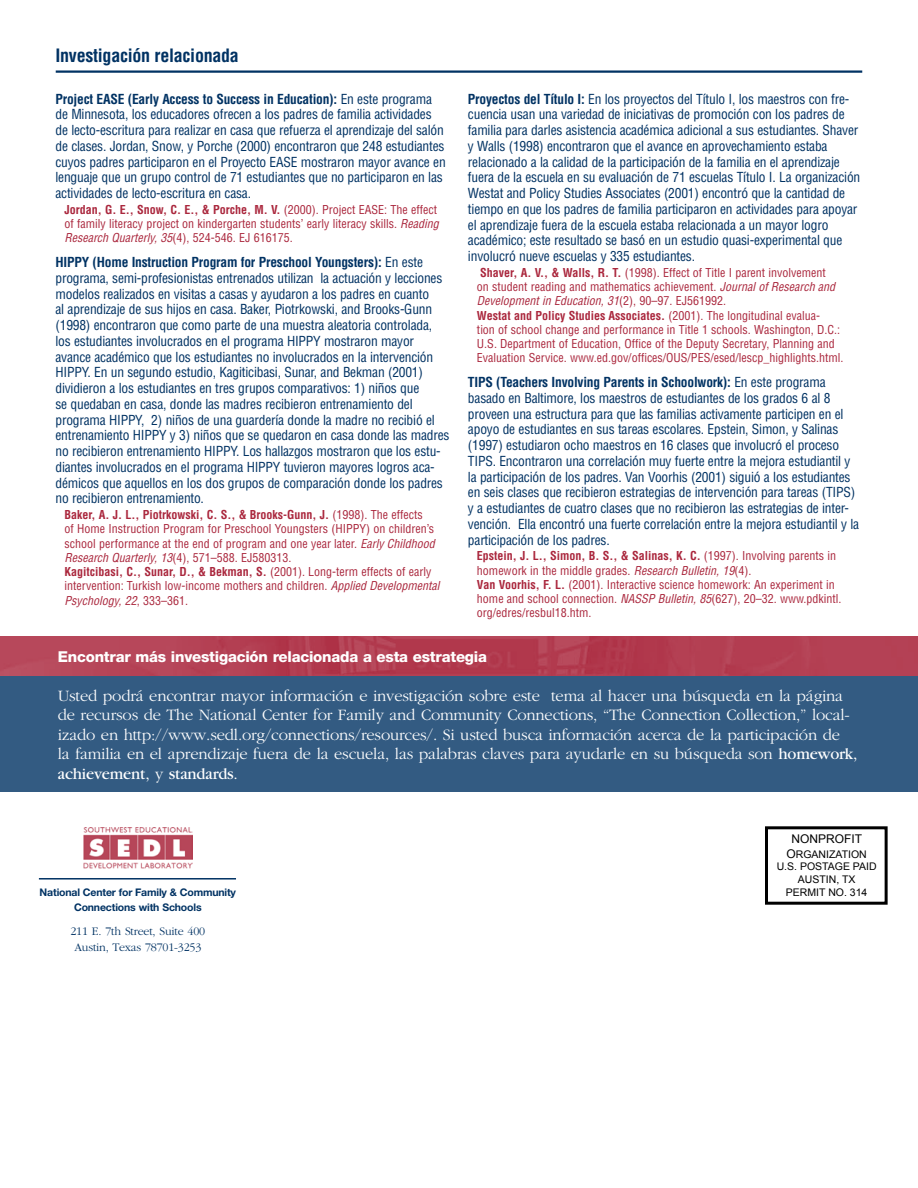
<style>
.page{position:relative;width:918px;height:1188px;background:#fff}
.page>*{position:absolute;margin:0;border:0;box-sizing:border-box;transform-origin:0 0}
.t1{font:700 condensed 18px "Helvetica";letter-spacing:-.015em;color:#003263}
.t2{font:300 16.5px/19.5px "Garamond";letter-spacing:-.01em;color:#fff}
.t3{font:800 15px "Helvetica Neue";letter-spacing:-.015em;color:#fff}
.t4{font:condensed 13.5px/15.8px "Helvetica";letter-spacing:-.015em;color:#003263}
.t5{font:condensed 12px/14.2px "Helvetica";color:#aa273d}
.t6{font:300 12px/16.5px "Garamond";letter-spacing:-.015em;color:#003263;text-align:center}
.t7{font:12px "Arial";color:#000}
.t8{font:700 10.5px/15px "Helvetica Neue";letter-spacing:-.015em;color:#003263;text-align:center}
.t9{font:10.5px/12.6px "Arial";color:#000;text-align:center}
.s1{font-weight:700}
.s2{font-style:italic}
.s3{font-weight:400}
.s4{font-size:12px}
</style>
<div class="page">
<div style="left:0;top:636px;width:918px;height:156px;background:#335b82"></div>
<img style="left:0;top:636px;width:918px;height:40px">
<hr style="left:56px;top:70px;width:806px;height:3px;background:#003263">
<img style="left:84px;top:827px;width:108px;height:42px">
<hr style="left:39px;top:878px;width:197px;height:2px;background:#003263">
<div style="left:765px;top:826px;width:123px;height:79px;border:3px solid #000"></div>
<h1 class="t1" style="left:56px;top:44px;width:185px">Investigación relacionada</h1>
<p class="t4" style="left:55px;top:91px;width:392px"><span class="s1">Project EASE (Early Access to Success in Education):</span> En este programa de Minnesota, los educadores ofrecen a los padres de familia actividades de lecto-escritura para realizar en casa que refuerza el aprendizaje del salón de clases. Jordan, Snow, y Porche (2000) encontraron que 248 estudiantes cuyos padres participaron en el Proyecto EASE mostraron mayor avance en lenguaje que un grupo control de 71 estudiantes que no participaron en las actividades de lecto-escritura en casa.</p>
<p class="t5" style="left:64px;top:202px;width:376px"><span class="s1">Jordan, G. E., Snow, C. E., &amp; Porche, M. V.</span> (2000). Project EASE: The effect of family literacy project on kindergarten students’ early literacy skills. <span class="s2">Reading<br>Research Quarterly, 35</span>(4), 524-546. EJ 616175.</p>
<p class="t4" style="left:55px;top:254px;width:395px"><span class="s1">HIPPY (Home Instruction Program for Preschool Youngsters):</span> En este programa, semi-profesionistas entrenados utilizan la actuación y lecciones modelos realizados en visitas a casas y ayudaron a los padres en cuanto<br>al aprendizaje de sus hijos en casa. Baker, Piotrkowski, and Brooks-Gunn (1998) encontraron que como parte de una muestra aleatoria controlada, los estudiantes involucrados en el programa HIPPY mostraron mayor avance académico que los estudiantes no involucrados en la intervención HIPPY. En un segundo estudio, Kagiticibasi, Sunar, and Bekman (2001) dividieron a los estudiantes en tres grupos comparativos: 1) niños que<br>se quedaban en casa, donde las madres recibieron entrenamiento del programa HIPPY, 2) niños de una guardería donde la madre no recibió el entrenamiento HIPPY y 3) niños que se quedaron en casa donde las madres no recibieron entrenamiento HIPPY. Los hallazgos mostraron que los estu&shy;diantes involucrados en el programa HIPPY tuvieron mayores logros aca&shy;démicos que aquellos en los dos grupos de comparación donde los padres no recibieron entrenamiento.</p>
<p class="t5" style="left:64px;top:508px;width:376px"><span class="s1">Baker, A. J. L., Piotrkowski, C. S., &amp; Brooks-Gunn, J.</span> (1998). The effects<br>of Home Instruction Program for Preschool Youngsters (HIPPY) on children’s school performance at the end of program and one year later. <span class="s2">Early Childhood Research Quarterly, 13</span>(4), 571–588. EJ580313.<br><span class="s1">Kagitcibasi, C., Sunar, D., &amp; Bekman, S.</span> (2001). Long-term effects of early intervention: Turkish low-income mothers and children. <span class="s2">Applied Developmental Psychology, 22</span>, 333–361.</p>
<p class="t4" style="left:468px;top:91px;width:394px"><span class="s1">Proyectos del Título I:</span> En los proyectos del Título I, los maestros con fre&shy;cuencia usan una variedad de iniciativas de promoción con los padres de familia para darles asistencia académica adicional a sus estudiantes. Shaver y Walls (1998) encontraron que el avance en aprovechamiento estaba relacionado a la calidad de la participación de la familia en el aprendizaje fuera de la escuela en su evaluación de 71 escuelas Título I. La organización Westat and Policy Studies Associates (2001) encontró que la cantidad de tiempo en que los padres de familia participaron en actividades para apoyar el aprendizaje fuera de la escuela estaba relacionada a un mayor logro académico; este resultado se basó en un estudio quasi-experimental que involucró nueve escuelas y 335 estudiantes.</p>
<p class="t5" style="left:477px;top:265px;width:368px"><span class="s1">Shaver, A. V., &amp; Walls, R. T.</span> (1998). Effect of Title I parent involvement<br>on student reading and mathematics achievement. <span class="s2">Journal of Research and Development in Education, 31</span>(2), 90–97. EJ561992.<br><span class="s1">Westat and Policy Studies Associates.</span> (2001). The longitudinal evalua-<br>tion of school change and performance in Title 1 schools. Washington, D.C.:<br>U.S. Department of Education, Office of the Deputy Secretary, Planning and Evaluation Service. www.ed.gov/offices/OUS/PES/esed/lescp_highlights.html.</p>
<p class="t4" style="left:468px;top:374px;width:393px"><span class="s1">TIPS (Teachers Involving Parents in Schoolwork):</span> En este programa basado en Baltimore, los maestros de estudiantes de los grados 6 al 8 proveen una estructura para que las familias activamente participen en el apoyo de estudiantes en sus tareas escolares. Epstein, Simon, y Salinas (1997) estudiaron ocho maestros en 16 clases que involucró el proceso TIPS. Encontraron una correlación muy fuerte entre la mejora estudiantil y la participación de los padres. Van Voorhis (2001) siguió a los estudiantes en seis clases que recibieron estrategias de intervención para tareas (TIPS) y a estudiantes de cuatro clases que no recibieron las estrategias de inter&shy;vención. Ella encontró una fuerte correlación entre la mejora estudiantil y la participación de los padres.</p>
<p class="t5" style="left:477px;top:549px;width:366px"><span class="s1">Epstein, J. L., Simon, B. S., &amp; Salinas, K. C.</span> (1997). Involving parents in homework in the middle grades. <span class="s2">Research Bulletin, 19</span>(4).<br><span class="s1">Van Voorhis, F. L.</span> (2001). Interactive science homework: An experiment in home and school connection. <span class="s2">NASSP Bulletin, 85</span>(627), 20–32. www.pdkintl. org/edres/resbul18.htm.</p>
<p class="t3" style="left:58px;top:648px;width:431px">Encontrar más investigación relacionada a esta estrategia</p>
<p class="t2" style="left:58px;top:686px;width:801px">Usted podrá encontrar mayor información e investigación sobre este tema al hacer una búsqueda en la página de recursos de The National Center for Family and Community Connections, “The Connection Collection,” local&shy;izado en http://www.sedl.org/connections/resources/. Si usted busca información acerca de la participación de<br>la familia en el aprendizaje fuera de la escuela, las palabras claves para ayudarle en su búsqueda son <span class="s3">homework, achievement,</span> y <span class="s3">standards.</span></p>
<p class="t8" style="left:40px;top:884px;width:198px">National Center for Family &amp; Community<br>Connections with Schools</p>
<p class="t6" style="left:70px;top:923px;width:136px">211 E. 7th Street, Suite 400<br>Austin, Texas 78701-3253</p>
<p class="t7" style="left:791px;top:832px;width:72px">NONPROFIT</p>
<p class="t9" style="left:777px;top:848px;width:101px"><span class="s4">O</span>RGANIZATION<br>U.S. POSTAGE PAID<br>AUSTIN, TX<br>PERMIT NO. 314</p>
</div>
